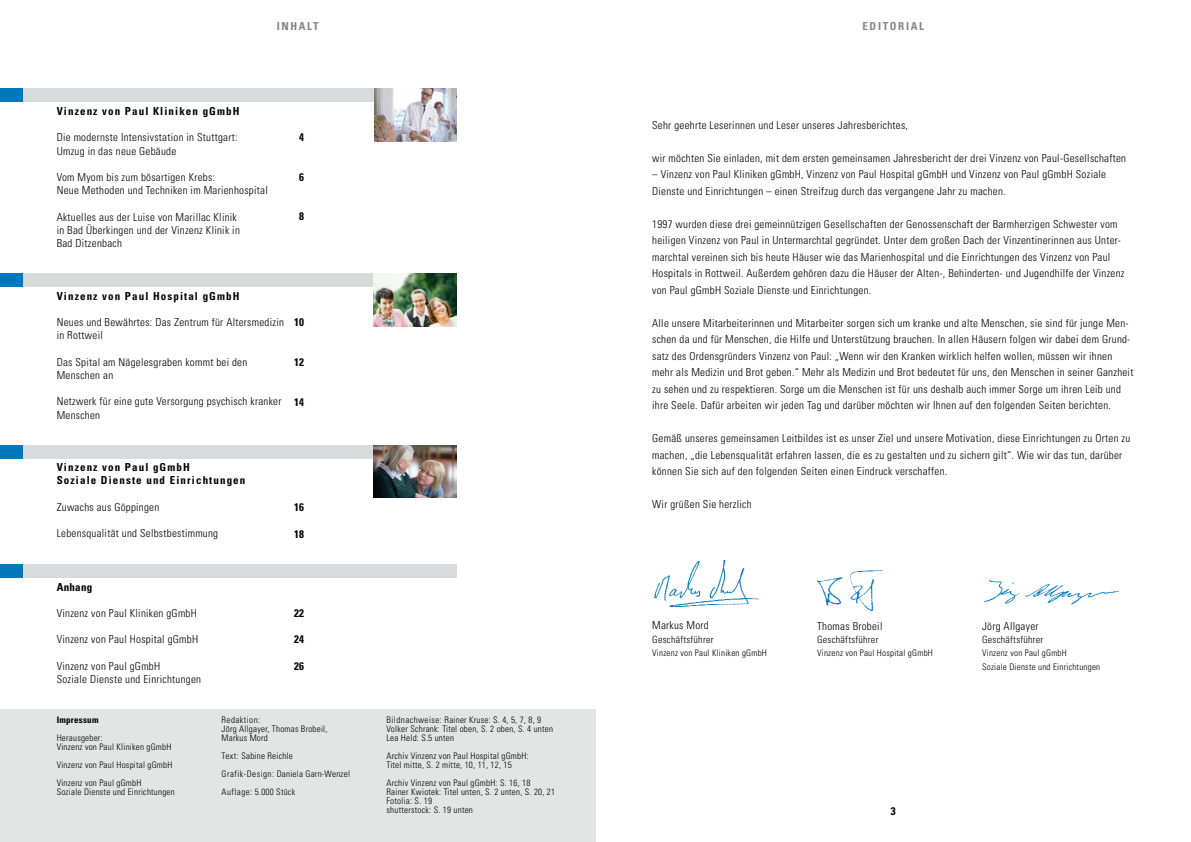
<style>
.page{position:relative;width:1191px;height:842px;background:#fff}
.page>*{position:absolute;margin:0;border:0;box-sizing:border-box;transform-origin:0 0}
.t1{font:300 condensed 11px/16.5px "Univers LT Std";letter-spacing:.025em;color:#000}
.t2{font:700 condensed 11px/13.2px "Univers LT Std";letter-spacing:.1em;color:#000}
.t3{font:700 condensed 11px "Univers LT Std";letter-spacing:.15em;color:#87888a}
.t4{font:700 condensed 11px "Univers LT Std";letter-spacing:.15em;color:#828385}
.t5{font:300 condensed 10px "Univers LT Std";letter-spacing:.025em;color:#000}
.t6{font:300 condensed 9px/9px "Univers LT Std";letter-spacing:.025em;color:#000}
.t7{font:700 condensed 9px "Univers LT Std";letter-spacing:.025em;color:#000}
</style>
<div class="page">
<div style="left:0;top:709px;width:595px;height:133px;background:#e3e4e4"></div>
<div style="left:0;top:89px;width:456px;height:13px;background:#d9dadb"></div>
<div style="left:0;top:274px;width:456px;height:13px;background:#d9dadb"></div>
<div style="left:0;top:445px;width:452px;height:13px;background:#d9dadb"></div>
<div style="left:0;top:564px;width:456px;height:13px;background:#d9dadb"></div>
<div style="left:0;top:89px;width:23px;height:13px;background:#0079bc"></div>
<div style="left:0;top:274px;width:23px;height:13px;background:#0079bc"></div>
<div style="left:0;top:445px;width:23px;height:13px;background:#0079bc"></div>
<div style="left:0;top:564px;width:23px;height:13px;background:#0079bc"></div>
<img style="left:984px;top:580px;width:136px;height:25px">
<img style="left:374px;top:89px;width:82px;height:52px">
<img style="left:374px;top:274px;width:82px;height:52px">
<img style="left:374px;top:445px;width:82px;height:53px">
<img style="left:654px;top:561px;width:105px;height:47px">
<img style="left:818px;top:570px;width:64px;height:40px">
<p class="t4" style="left:277px;top:20px;width:43px">INHALT</p>
<p class="t3" style="left:862px;top:20px;width:63px">EDITORIAL</p>
<p class="t2" style="left:57px;top:104px;width:184px">Vinzenz von Paul Kliniken gGmbH</p>
<p class="t1" style="left:57px;top:131px;width:182px;line-height:13.2px">Die modernste Intensivstation in Stuttgart:<br>Umzug in das neue Gebäude</p>
<p class="t1" style="left:57px;top:170px;width:212px;line-height:13.2px">Vom Myom bis zum bösartigen Krebs:<br>Neue Methoden und Techniken im Marienhospital</p>
<p class="t1" style="left:57px;top:210px;width:185px;line-height:13.2px">Aktuelles aus der Luise von Marillac Klinik in Bad Überkingen und der Vinzenz Klinik in<br>Bad Ditzenbach</p>
<p class="t2" style="left:299px;top:131px;width:6px">4</p>
<p class="t2" style="left:299px;top:170px;width:6px">6</p>
<p class="t2" style="left:299px;top:210px;width:6px">8</p>
<p class="t2" style="left:57px;top:289px;width:184px">Vinzenz von Paul Hospital gGmbH</p>
<p class="t1" style="left:57px;top:316px;width:229px;line-height:13.2px">Neues und Bewährtes: Das Zentrum für Altersmedizin in Rottweil</p>
<p class="t1" style="left:57px;top:355px;width:192px;line-height:13.2px">Das Spital am Nägelesgraben kommt bei den<br>Menschen an</p>
<p class="t1" style="left:57px;top:395px;width:226px;line-height:13.2px">Netzwerk für eine gute Versorgung psychisch kranker<br>Menschen</p>
<p class="t2" style="left:294px;top:316px;width:12px">10</p>
<p class="t2" style="left:294px;top:355px;width:12px">12</p>
<p class="t2" style="left:294px;top:395px;width:12px">14</p>
<p class="t2" style="left:57px;top:461px;width:190px">Vinzenz von Paul gGmbH<br>Soziale Dienste und Einrichtungen</p>
<p class="t1" style="left:57px;top:499px;width:104px">Zuwachs aus Göppingen</p>
<p class="t1" style="left:57px;top:525px;width:163px">Lebensqualität und Selbstbestimmung</p>
<p class="t2" style="left:57px;top:580px;width:37px">Anhang</p>
<p class="t1" style="left:57px;top:605px;width:142px">Vinzenz von Paul Kliniken gGmbH</p>
<p class="t1" style="left:57px;top:631px;width:143px">Vinzenz von Paul Hospital gGmbH</p>
<p class="t1" style="left:57px;top:659px;width:146px;line-height:13.2px">Vinzenz von Paul gGmbH<br>Soziale Dienste und Einrichtungen</p>
<p class="t2" style="left:294px;top:501px;width:12px">16</p>
<p class="t2" style="left:294px;top:527px;width:12px">18</p>
<p class="t2" style="left:294px;top:606px;width:12px">22</p>
<p class="t2" style="left:294px;top:633px;width:12px">24</p>
<p class="t2" style="left:294px;top:659px;width:12px">26</p>
<p class="t7" style="left:57px;top:714px;width:43px">Impressum</p>
<p class="t6" style="left:57px;top:733px;width:116px">Herausgeber:<br>Vinzenz von Paul Kliniken gGmbH</p>
<p class="t6" style="left:57px;top:755px;width:117px;line-height:18px">Vinzenz von Paul Hospital gGmbH<br>Vinzenz von Paul gGmbH</p>
<p class="t6" style="left:57px;top:787px;width:120px">Soziale Dienste und Einrichtungen</p>
<p class="t6" style="left:222px;top:715px;width:107px">Redaktion:<br>Jörg Allgayer, Thomas Brobeil,<br>Markus Mord</p>
<p class="t6" style="left:222px;top:746px;width:130px;line-height:18px">Text: Sabine Reichle<br>Grafik-Design: Daniela Garn-Wenzel<br>Auflage: 5.000 Stück</p>
<p class="t6" style="left:386px;top:715px;width:168px">Bildnachweise: Rainer Kruse: S. 4, 5, 7, 8, 9<br>Volker Schrank: Titel oben, S. 2 oben, S. 4 unten<br>Lea Held: S.5 unten</p>
<p class="t6" style="left:386px;top:751px;width:143px">Archiv Vinzenz von Paul Hospital gGmbH:<br>Titel mitte, S. 2 mitte, 10, 11, 12, 15</p>
<p class="t6" style="left:386px;top:778px;width:170px">Archiv Vinzenz von Paul gGmbH: S. 16, 18<br>Rainer Kwiotek: Titel unten, S. 2 unten, S. 20, 21<br>Fotolia: S. 19<br>shutterstock: S. 19 unten</p>
<p class="t1" style="left:652px;top:117px;width:257px">Sehr geehrte Leserinnen und Leser unseres Jahresberichtes,</p>
<p class="t1" style="left:652px;top:150px;width:475px">wir möchten Sie einladen, mit dem ersten gemeinsamen Jahresbericht der drei Vinzenz von Paul-Gesellschaften</p>
<p class="t1" style="left:652px;top:166px;width:455px">– Vinzenz von Paul Kliniken gGmbH, Vinzenz von Paul Hospital gGmbH und Vinzenz von Paul gGmbH Soziale<br>Dienste und Einrichtungen – einen Streifzug durch das vergangene Jahr zu machen.</p>
<p class="t1" style="left:652px;top:216px;width:474px">1997 wurden diese drei gemeinnützigen Gesellschaften der Genossenschaft der Barmherzigen Schwester vom heiligen Vinzenz von Paul in Untermarchtal gegründet. Unter dem großen Dach der Vinzentinerinnen aus Unter&shy;marchtal vereinen sich bis heute Häuser wie das Marienhospital und die Einrichtungen des Vinzenz von Paul Hospitals in Rottweil. Außerdem gehören dazu die Häuser der Alten-, Behinderten- und Jugendhilfe der Vinzenz von Paul gGmbH Soziale Dienste und Einrichtungen.</p>
<p class="t1" style="left:652px;top:315px;width:483px">Alle unsere Mitarbeiterinnen und Mitarbeiter sorgen sich um kranke und alte Menschen, sie sind für junge Men&shy;schen da und für Menschen, die Hilfe und Unterstützung brauchen. In allen Häusern folgen wir dabei dem Grund&shy;satz des Ordensgründers Vinzenz von Paul: „Wenn wir den Kranken wirklich helfen wollen, müssen wir ihnen mehr als Medizin und Brot geben.“ Mehr als Medizin und Brot bedeutet für uns, den Menschen in seiner Ganzheit zu sehen und zu respektieren. Sorge um die Menschen ist für uns deshalb auch immer Sorge um ihren Leib und ihre Seele. Dafür arbeiten wir jeden Tag und darüber möchten wir Ihnen auf den folgenden Seiten berichten.</p>
<p class="t1" style="left:652px;top:430px;width:480px">Gemäß unseres gemeinsamen Leitbildes ist es unser Ziel und unsere Motivation, diese Einrichtungen zu Orten zu machen, „die Lebensqualität erfahren lassen, die es zu gestalten und zu sichern gilt“. Wie wir das tun, darüber können Sie sich auf den folgenden Seiten einen Eindruck verschaffen.</p>
<p class="t1" style="left:652px;top:496px;width:101px">Wir grüßen Sie herzlich</p>
<p class="t1" style="left:652px;top:617px;width:58px">Markus Mord</p>
<p class="t5" style="left:652px;top:633px;width:63px">Geschäftsführer</p>
<p class="t6" style="left:652px;top:648px;width:116px">Vinzenz von Paul Kliniken gGmbH</p>
<p class="t1" style="left:817px;top:618px;width:67px">Thomas Brobeil</p>
<p class="t5" style="left:817px;top:633px;width:63px">Geschäftsführer</p>
<p class="t6" style="left:817px;top:649px;width:117px">Vinzenz von Paul Hospital gGmbH</p>
<p class="t1" style="left:982px;top:618px;width:58px">Jörg Allgayer</p>
<p class="t5" style="left:982px;top:633px;width:63px">Geschäftsführer</p>
<p class="t6" style="left:982px;top:646px;width:120px;line-height:13.2px">Vinzenz von Paul gGmbH<br>Soziale Dienste und Einrichtungen</p>
<p class="t2" style="left:890px;top:805px;width:6px">3</p>
</div>
